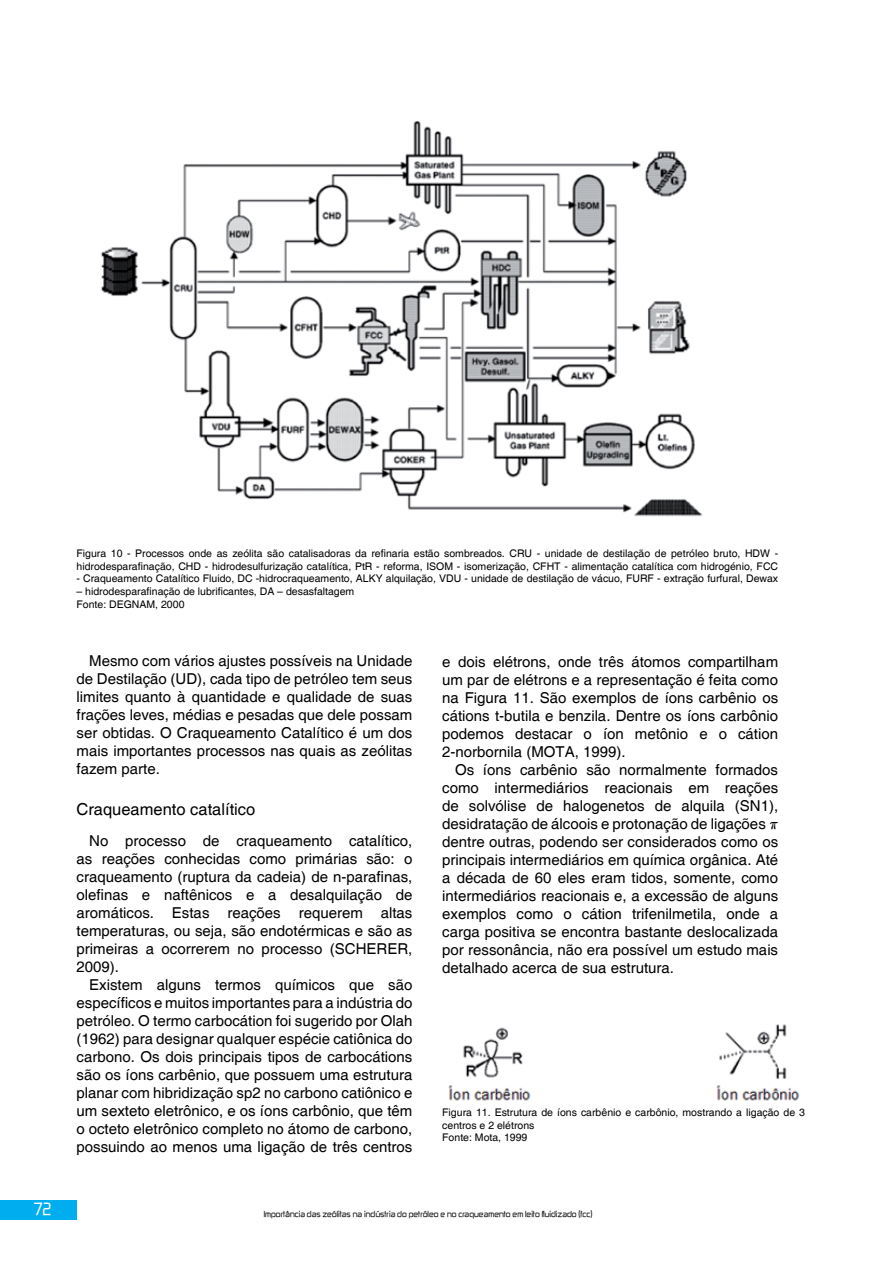
<style>
.page{position:relative;width:893px;height:1263px;background:#fff}
.page>*{position:absolute;margin:0;border:0;box-sizing:border-box;transform-origin:0 0}
.t1{font:16.5px "Helvetica";color:#000}
.t2{font:15px/18px "Helvetica";color:#000;text-align:justify}
.t3{font:15px "Zekton";color:#fff}
.t4{font:10.5px/12.6px "Helvetica";color:#000}
.t5{font:7.5px "Zekton";color:#000}
</style>
<div class="page">
<div style="left:0;top:1200px;width:77px;height:20px;background:#00aeef"></div>
<img style="left:101px;top:121px;width:602px;height:396px">
<img style="left:448px;top:1024px;width:352px;height:77px">
<p class="t4" style="left:77px;top:548px;width:703px">Figura 10 - Processos onde as zeólita são catalisadoras da refinaria estão sombreados. CRU - unidade de destilação de petróleo bruto, HDW - hidrodesparafinação, CHD - hidrodesulfurização catalítica, PtR - reforma, ISOM - isomerização, CFHT - alimentação catalítica com hidrogénio, FCC</p>
<p class="t4" style="left:77px;top:573px;width:703px">- Craqueamento Catalítico Fluido, DC -hidrocraqueamento, ALKY alquilação, VDU - unidade de destilação de vácuo, FURF - extração furfural, Dewax</p>
<p class="t4" style="left:77px;top:585px;width:279px">– hidrodesparafinação de lubrificantes, DA – desasfaltagem<br>Fonte: DEGNAM, 2000</p>
<p class="t2" style="left:77px;top:652px;width:337px;text-indent:13px">Mesmo com vários ajustes possíveis na Unidade de Destilação (UD), cada tipo de petróleo tem seus limites quanto à quantidade e qualidade de suas frações leves, médias e pesadas que dele possam ser obtidas. O Craqueamento Catalítico é um dos mais importantes processos nas quais as zeólitas fazem parte.</p>
<p class="t1" style="left:77px;top:799px;width:180px">Craqueamento catalítico</p>
<p class="t2" style="left:77px;top:832px;width:337px;text-indent:13px">No processo de craqueamento catalítico, as reações conhecidas como primárias são: o craqueamento (ruptura da cadeia) de n-parafinas, olefinas e naftênicos e a desalquilação de aromáticos. Estas reações requerem altas temperaturas, ou seja, são endotérmicas e são as primeiras a ocorrerem no processo (SCHERER, 2009).</p>
<p class="t2" style="left:77px;top:976px;width:337px;text-indent:13px">Existem alguns termos químicos que são específicos e muitos importantes para a indústria do petróleo. O termo carbocátion foi sugerido por Olah (1962) para designar qualquer espécie catiônica do carbono. Os dois principais tipos de carbocátions são os íons carbênio, que possuem uma estrutura planar com hibridização sp2 no carbono catiônico e um sexteto eletrônico, e os íons carbônio, que têm o octeto eletrônico completo no átomo de carbono, possuindo ao menos uma ligação de três centros</p>
<p class="t2" style="left:442px;top:653px;width:337px">e dois elétrons, onde três átomos compartilham um par de elétrons e a representação é feita como na Figura 11. São exemplos de íons carbênio os cátions t-butila e benzila. Dentre os íons carbônio podemos destacar o íon metônio e o cátion 2-norbornila (MOTA, 1999).</p>
<p class="t2" style="left:442px;top:761px;width:337px;text-indent:13px">Os íons carbênio são normalmente formados como intermediários reacionais em reações de solvólise de halogenetos de alquila (SN1), desidratação de álcoois e protonação de ligações π dentre outras, podendo ser considerados como os principais intermediários em química orgânica. Até a década de 60 eles eram tidos, somente, como intermediários reacionais e, a excessão de alguns exemplos como o cátion trifenilmetila, onde a carga positiva se encontra bastante deslocalizada por ressonância, não era possível um estudo mais detalhado acerca de sua estrutura.</p>
<p class="t4" style="left:442px;top:1107px;width:364px">Figura 11. Estrutura de íons carbênio e carbônio, mostrando a ligação de 3 centros e 2 elétrons<br>Fonte: Mota, 1999</p>
<p class="t3" style="left:34px;top:1199px;width:19px">72</p>
<p class="t5" style="left:264px;top:1209px;width:330px">Importância das zeólitas na indústria do petróleo e no craqueamento em leito fluidizado (fcc)</p>
</div>
